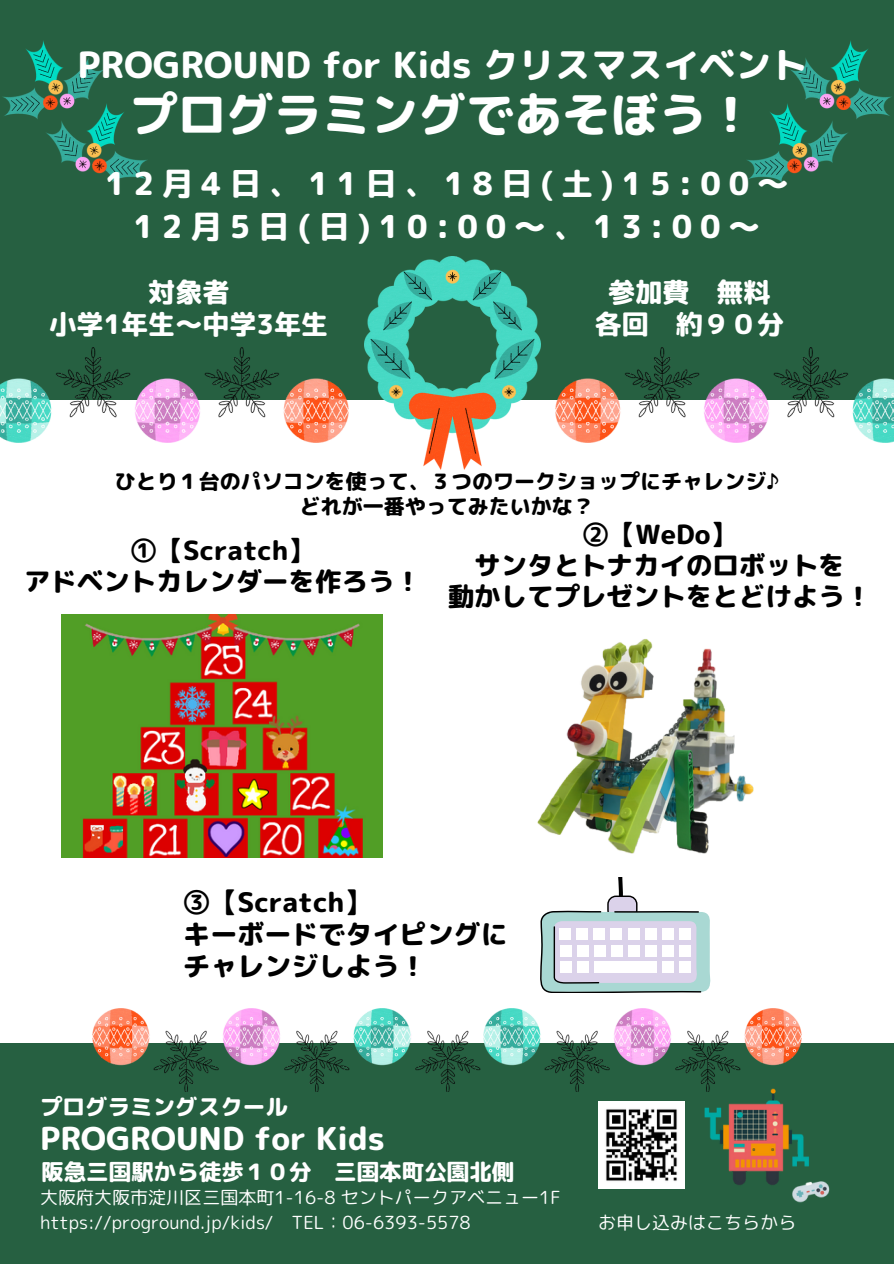
<style>
.page{position:relative;width:894px;height:1264px;background:#fff}
.page>*{position:absolute;margin:0;border:0;box-sizing:border-box;transform-origin:0 0}
.t1{font:48px "rounded mplus 1 p heavy";color:#fff}
.t2{font:36px "rounded mplus 1 p heavy";color:#fff}
.t3{font:31.5px "rounded mplus 1 p heavy";letter-spacing:.25em;color:#fff}
.t4{font:31.5px "rounded mplus 1 p heavy";color:#fff}
.t5{font:27px "rounded mplus 1 p heavy";color:#000}
.t6{font:27px "rounded mplus 1 p heavy";color:#fff}
.t7{font:26.4px "rounded mplus 1 p heavy";color:#000}
.t8{font:22.5px "rounded mplus 1 p heavy";color:#fff}
.t9{font:21px "rounded mplus 1 p heavy";color:#000}
.t10{font:18px "rounded mplus 1 p regular";color:#fff}
</style>
<div class="page">
<div style="left:0;top:0;width:893px;height:1263px;background:#266041"></div>
<div style="left:0;top:401px;width:893px;height:641px;background:#fff"></div>
<img style="left:365px;top:256px;width:175px;height:213px">
<img style="left:0;top:347px;width:348px;height:96px">
<img style="left:555px;top:347px;width:338px;height:96px">
<img style="left:93px;top:1008px;width:708px;height:83px">
<img style="left:2px;top:40px;width:145px;height:142px">
<img style="left:747px;top:40px;width:145px;height:142px">
<img style="left:537px;top:639px;width:217px;height:215px">
<img style="left:62px;top:614px;width:321px;height:243px">
<svg style="left:540px;top:877px;width:171px;height:115px"></svg>
<img style="left:598px;top:1101px;width:86px;height:87px">
<img style="left:699px;top:1081px;width:131px;height:122px">
<p class="t2" style="left:77px;top:39px;width:731px">PROGROUND for Kids クリスマスイベント</p>
<p class="t1" style="left:130px;top:80px;width:626px">プログラミングであそぼう！</p>
<p class="t3" style="left:105px;top:161px;width:685px">12月4日、11日、18日(土)15:00～</p>
<p class="t3" style="left:133px;top:204px;width:628px">12月5日(日)10:00～、13:00～</p>
<p class="t6" style="left:148px;top:273px;width:83px">対象者</p>
<p class="t6" style="left:50px;top:305px;width:280px">小学1年生～中学3年生</p>
<p class="t6" style="left:608px;top:273px;width:164px">参加費 無料</p>
<p class="t6" style="left:594px;top:305px;width:191px">各回 約９０分</p>
<p class="t9" style="left:115px;top:466px;width:665px">ひとり１台のパソコンを使って、３つのワークショップにチャレンジ♪</p>
<p class="t9" style="left:299px;top:491px;width:296px">どれが一番やってみたいかな？</p>
<p class="t7" style="left:130px;top:531px;width:186px">①【Scratch】</p>
<p class="t7" style="left:24px;top:562px;width:399px">アドベントカレンダーを作ろう！</p>
<p class="t7" style="left:582px;top:516px;width:156px">②【WeDo】</p>
<p class="t7" style="left:474px;top:546px;width:372px">サンタとトナカイのロボットを</p>
<p class="t7" style="left:447px;top:577px;width:425px">動かしてプレゼントをとどけよう！</p>
<p class="t5" style="left:183px;top:883px;width:190px">③【Scratch】</p>
<p class="t5" style="left:183px;top:915px;width:326px">キーボードでタイピングに</p>
<p class="t5" style="left:183px;top:946px;width:245px">チャレンジしよう！</p>
<p class="t8" style="left:40px;top:1090px;width:249px">プログラミングスクール</p>
<p class="t4" style="left:40px;top:1115px;width:346px">PROGROUND for Kids</p>
<p class="t8" style="left:41px;top:1155px;width:474px">阪急三国駅から徒歩１０分　三国本町公園北側</p>
<p class="t10" style="left:40px;top:1184px;width:522px">大阪府大阪市淀川区三国本町1-16-8 セントパークアベニュー1F</p>
<p class="t10" style="left:40px;top:1209px;width:432px">https://proground.jp/kids/ TEL：06-6393-5578</p>
<p class="t10" style="left:598px;top:1209px;width:200px">お申し込みはこちらから</p>
</div>
